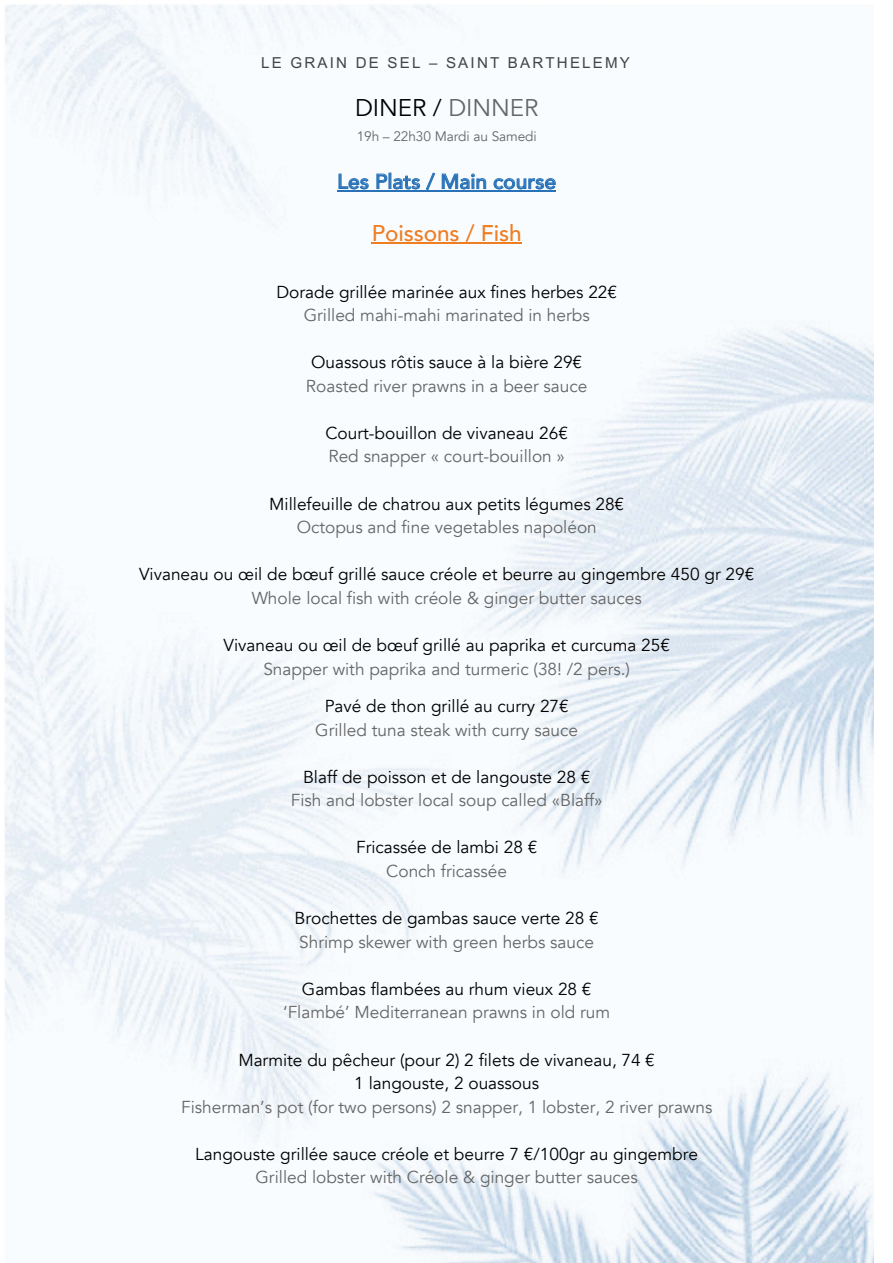
<style>
.page{position:relative;width:893px;height:1263px;background:#fff}
.page>*{position:absolute;margin:0;border:0;box-sizing:border-box;transform-origin:0 0}
.t1{font:24.15px "Avenir";letter-spacing:-.005em;color:#000}
.t2{font:500 22.65px "Avenir";letter-spacing:-.005em;color:#ef7d22}
.t3{font:500 20.4px "Avenir";letter-spacing:.005em;color:#2972b7}
.t4{font:17.25px/23.4px "Avenir";color:#000;text-align:center}
.t5{font:17.25px "Avenir";color:#666}
.t6{font:15.15px "Arial";letter-spacing:.145em;color:#444}
.t7{font:13.65px "Avenir";letter-spacing:-.005em;color:#666}
.s1{color:#666}
</style>
<div class="page">
<img style="left:4px;top:4px;width:869px;height:1259px">
<svg style="left:338px;top:173px;width:31px;height:16px"></svg>
<svg style="left:376px;top:173px;width:44px;height:16px"></svg>
<svg style="left:426px;top:172px;width:9px;height:18px"></svg>
<svg style="left:442px;top:173px;width:44px;height:16px"></svg>
<svg style="left:493px;top:178px;width:63px;height:11px"></svg>
<hr style="left:337px;top:190px;width:219px;height:1px;background:#2972b7">
<hr style="left:372px;top:243px;width:150px;height:1px;background:#ef7d22">
<p class="t6" style="left:261px;top:54px;width:370px">LE GRAIN DE SEL – SAINT BARTHELEMY</p>
<h1 class="t1" style="left:355px;top:92px;width:185px">DINER / <span class="s1">DINNER</span></h1>
<p class="t7" style="left:357px;top:128px;width:182px">19h – 22h30 Mardi au Samedi</p>
<p class="t3" style="left:337px;top:168px;width:220px">Les Plats / Main course</p>
<h2 class="t2" style="left:372px;top:218px;width:152px">Poissons / Fish</h2>
<p class="t4" style="left:276px;top:280px;width:342px">Dorade grillée marinée aux fines herbes 22€</p>
<p class="t5" style="left:304px;top:304px;width:287px">Grilled mahi-mahi marinated in herbs</p>
<p class="t4" style="left:311px;top:351px;width:272px">Ouassous rôtis sauce à la bière 29€</p>
<p class="t5" style="left:306px;top:375px;width:283px">Roasted river prawns in a beer sauce</p>
<p class="t4" style="left:325px;top:422px;width:244px">Court-bouillon de vivaneau 26€</p>
<p class="t5" style="left:328px;top:445px;width:238px">Red snapper « court-bouillon »</p>
<p class="t4" style="left:269px;top:492px;width:356px">Millefeuille de chatrou aux petits légumes 28€</p>
<p class="t5" style="left:297px;top:516px;width:302px">Octopus and fine vegetables napoléon</p>
<p class="t4" style="left:139px;top:563px;width:617px">Vivaneau ou œil de bœuf grillé sauce créole et beurre au gingembre 450 gr 29€</p>
<p class="t5" style="left:252px;top:587px;width:392px">Whole local fish with créole &amp; ginger butter sauces</p>
<p class="t4" style="left:224px;top:634px;width:448px">Vivaneau ou œil de bœuf grillé au paprika et curcuma 25€</p>
<p class="t5" style="left:263px;top:657px;width:368px">Snapper with paprika and turmeric (38! /2 pers.)</p>
<p class="t4" style="left:325px;top:695px;width:246px">Pavé de thon grillé au curry 27€</p>
<p class="t5" style="left:315px;top:718px;width:264px">Grilled tuna steak with curry sauce</p>
<p class="t4" style="left:303px;top:765px;width:289px">Blaff de poisson et de langouste 28 €</p>
<p class="t5" style="left:291px;top:789px;width:313px">Fish and lobster local soup called «Blaff»</p>
<p class="t4" style="left:356px;top:836px;width:183px">Fricassée de lambi 28 €</p>
<p class="t5" style="left:386px;top:860px;width:122px">Conch fricassée</p>
<p class="t4" style="left:295px;top:907px;width:306px">Brochettes de gambas sauce verte 28 €</p>
<p class="t5" style="left:299px;top:930px;width:296px">Shrimp skewer with green herbs sauce</p>
<p class="t4" style="left:302px;top:978px;width:291px">Gambas flambées au rhum vieux 28 €</p>
<p class="t5" style="left:283px;top:1001px;width:328px">‘Flambé’ Mediterranean prawns in old rum</p>
<p class="t4" style="left:238px;top:1048px;width:418px">Marmite du pêcheur (pour 2) 2 filets de vivaneau, 74 €<br>1 langouste, 2 ouassous</p>
<p class="t5" style="left:181px;top:1095px;width:533px">Fisherman’s pot (for two persons) 2 snapper, 1 lobster, 2 river prawns</p>
<p class="t4" style="left:195px;top:1143px;width:504px">Langouste grillée sauce créole et beurre 7 €/100gr au gingembre</p>
<p class="t5" style="left:256px;top:1166px;width:384px">Grilled lobster with Créole &amp; ginger butter sauces</p>
</div>
